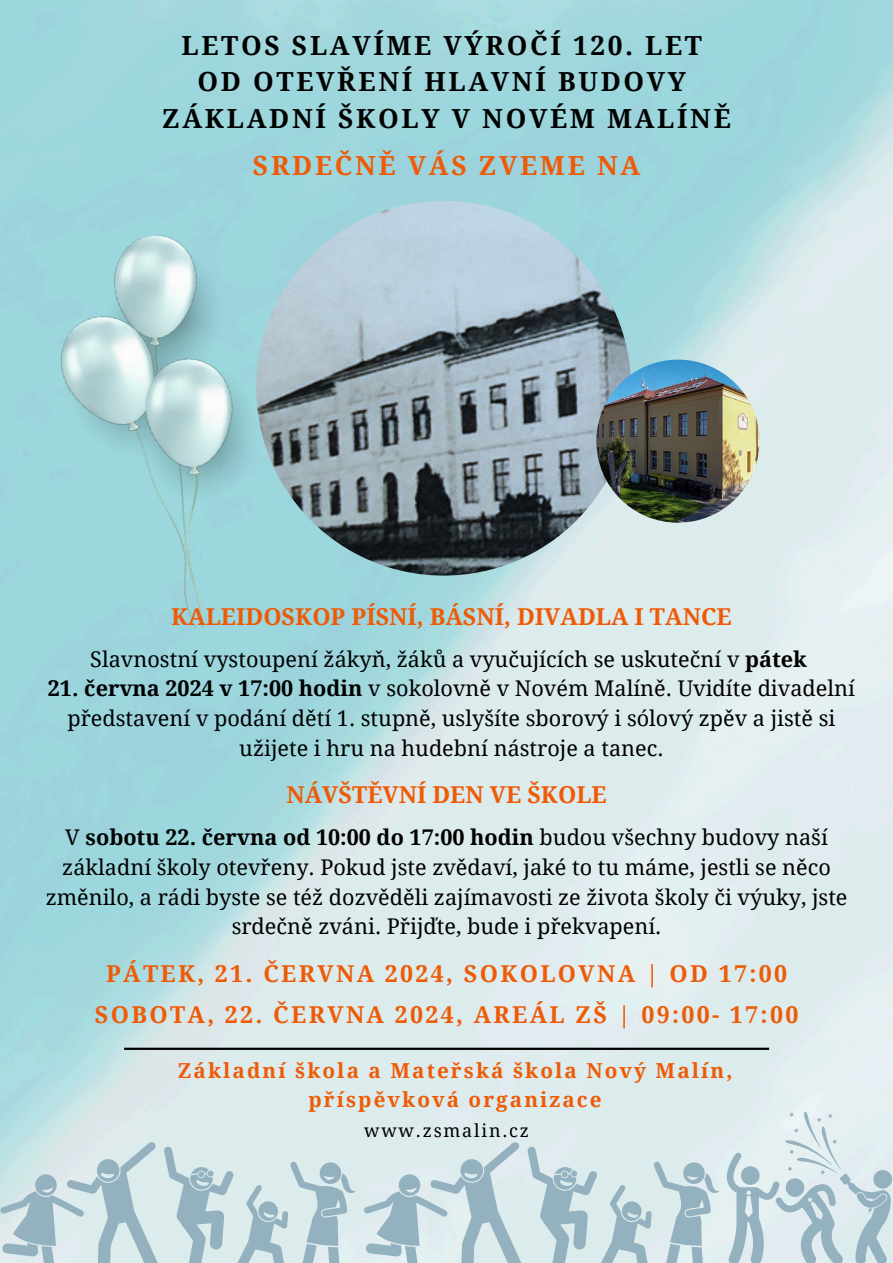
<style>
.page{position:relative;width:893px;height:1263px;background:#fff}
.page>*{position:absolute;margin:0;border:0;box-sizing:border-box;transform-origin:0 0}
.t1{font:700 26.33px/36.6px "Droid Serif";letter-spacing:.1em;color:#000;text-align:center}
.t2{font:700 26.33px "Droid Serif";letter-spacing:.1em;color:#ef5a06}
.t3{font:700 23.25px "Droid Serif";letter-spacing:.1em;color:#ef5a06}
.t4{font:700 23.25px "Droid Serif";color:#ef5a06}
.t5{font:21.67px/29.8px "Droid Serif";color:#000;text-align:center}
.t6{font:700 20.7px/29px "Droid Serif";letter-spacing:.1em;color:#ef5a06;text-align:center}
.t7{font:17.92px "Droid Serif";letter-spacing:.1em;color:#000}
.s1{font-weight:700}
</style>
<div class="page">
<img style="left:0;top:0;width:893px;height:1263px">
<hr style="left:124px;top:1048px;width:645px;height:2px;background:#000">
<svg style="left:0;top:1142px;width:357px;height:121px"></svg>
<svg style="left:363px;top:1142px;width:358px;height:121px"></svg>
<svg style="left:727px;top:1111px;width:166px;height:152px"></svg>
<img style="left:256px;top:201px;width:375px;height:374px;border-radius:50%">
<img style="left:596px;top:360px;width:163px;height:163px;border-radius:50%">
<img style="left:36px;top:223px;width:258px;height:422px">
<p class="t1" style="left:162px;top:27px;width:570px">LETOS SLAVÍME VÝROČÍ 120. LET<br>OD OTEVŘENÍ HLAVNÍ BUDOVY<br>ZÁKLADNÍ ŠKOLY V NOVÉM MALÍNĚ</p>
<p class="t2" style="left:253px;top:151px;width:389px">SRDEČNĚ VÁS ZVEME NA</p>
<h3 class="t4" style="left:171px;top:603px;width:562px">KALEIDOSKOP PÍSNÍ, BÁSNÍ, DIVADLA I TANCE</h3>
<h2 class="t5" style="left:90px;top:644px;width:718px">Slavnostní vystoupení žákyň, žáků a vyučujících se uskuteční v <span class="s1">pátek</span></h2>
<h2 class="t5" style="left:48px;top:674px;width:808px"><span class="s1">21. června 2024 v 17:00 hodin</span> v sokolovně v Novém Malíně. Uvidíte divadelní představení v podání dětí 1. stupně, uslyšíte sborový i sólový zpěv a jistě si užijete i hru na hudební nástroje a tanec.</h2>
<p class="t4" style="left:286px;top:782px;width:322px">NÁVŠTĚVNÍ DEN VE ŠKOLE</p>
<p class="t5" style="left:46px;top:822px;width:803px">V <span class="s1">sobotu 22. června od 10:00 do 17:00 hodin</span> budou všechny budovy naší základní školy otevřeny. Pokud jste zvědaví, jaké to tu máme, jestli se něco změnilo, a rádi byste se též dozvěděli zajímavosti ze života školy či výuky, jste srdečně zváni. Přijďte, bude i překvapení.</p>
<p class="t3" style="left:106px;top:961px;width:682px">PÁTEK, 21. ČERVNA 2024, SOKOLOVNA | OD 17:00</p>
<h2 class="t3" style="left:95px;top:1002px;width:705px">SOBOTA, 22. ČERVNA 2024, AREÁL ZŠ | 09:00- 17:00</h2>
<h4 class="t6" style="left:178px;top:1056px;width:556px">Základní škola a Mateřská škola Nový Malín, příspěvková organizace</h4>
<h2 class="t7" style="left:364px;top:1120px;width:166px">www.zsmalin.cz</h2>
</div>
